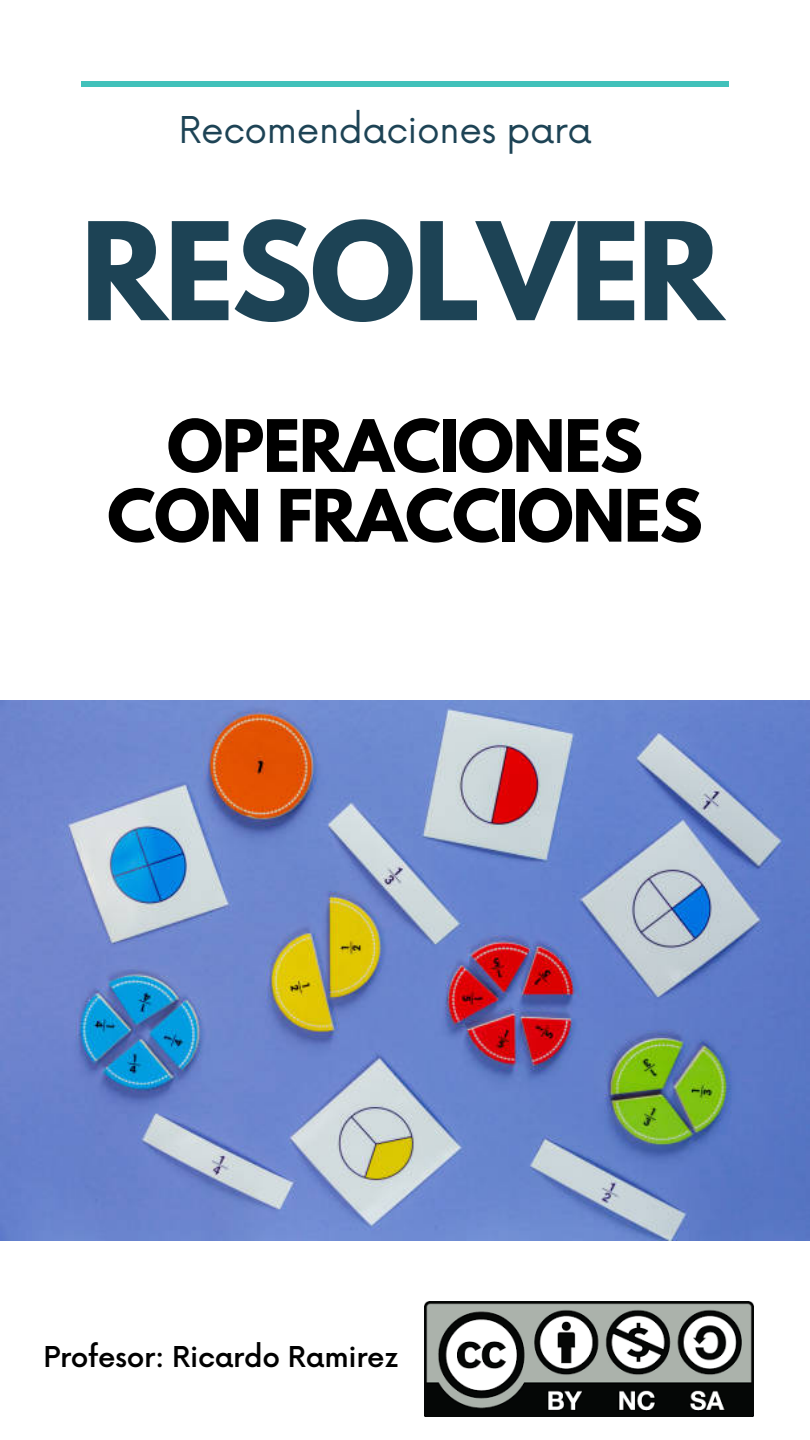
<style>
.page{position:relative;width:810px;height:1440px;background:#fff}
.page>*{position:absolute;margin:0;border:0;box-sizing:border-box;transform-origin:0 0}
.t1{font:700 120.1px "League Spartan";letter-spacing:-.02em;color:#1d4355}
.t2{font:700 64px/69.8px "League Spartan";letter-spacing:-.02em;color:#000;text-align:center}
.t3{font:36px "Now";letter-spacing:-.01em;color:#1d4355}
.t4{font:500 28px "Now";letter-spacing:-.01em;color:#000}
</style>
<div class="page">
<div style="left:81px;top:81px;width:648px;height:6px;background:#41c1ba"></div>
<img style="left:0;top:701px;width:810px;height:540px">
<img style="left:425px;top:1302px;width:328px;height:114px">
<p class="t3" style="left:179px;top:110px;width:414px">Recomendaciones para</p>
<p class="t1" style="left:81px;top:212px;width:644px">RESOLVER</p>
<p class="t2" style="left:107px;top:419px;width:597px">OPERACIONES<br>CON FRACCIONES</p>
<p class="t4" style="left:43px;top:1341px;width:357px">Profesor: Ricardo Ramirez</p>
</div>
